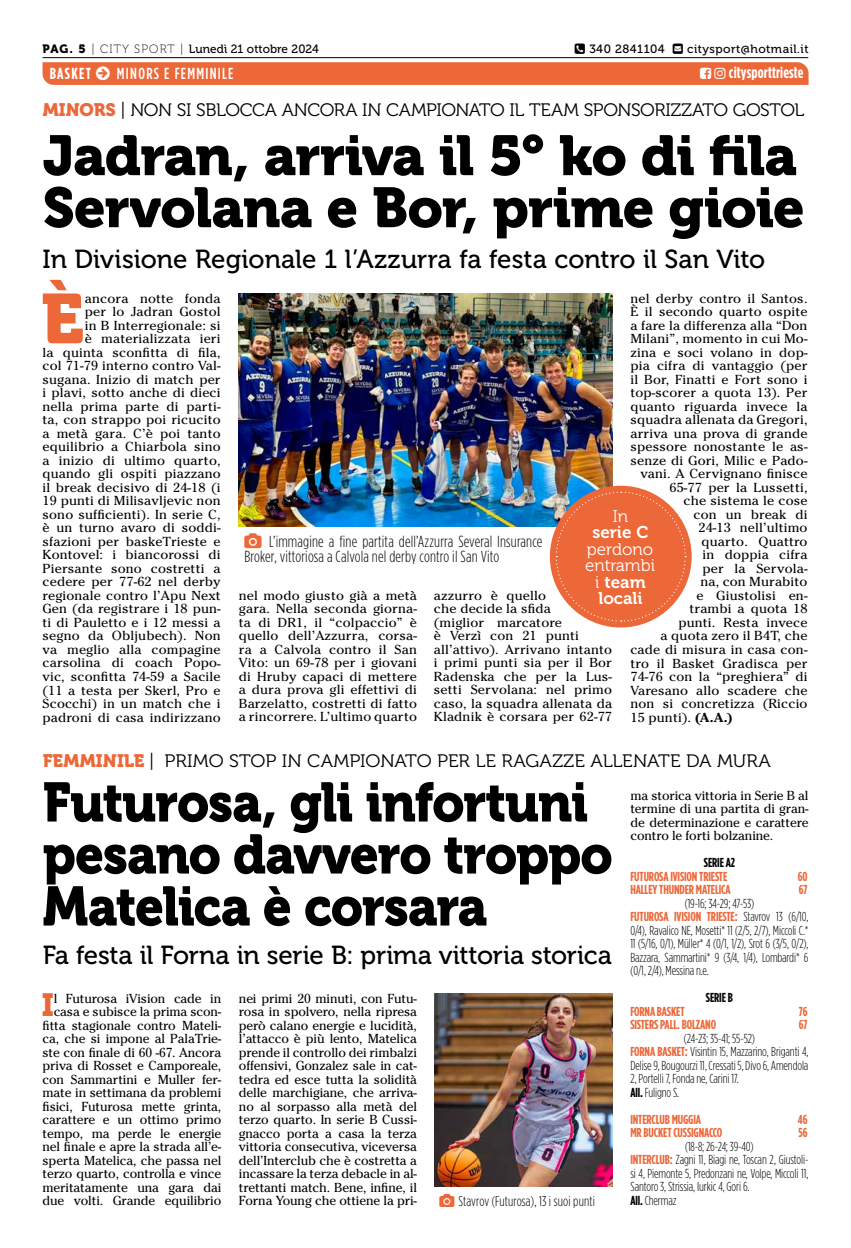
<style>
.page{position:relative;width:851px;height:1248px;background:#fff}
.page>*{position:absolute;margin:0;border:0;box-sizing:border-box;transform-origin:0 0}
.t1{font:69.6px "Museo 900";color:#ec6839;scale:1.05 1}
.t2{font:56px/52px "Museo 900";letter-spacing:-.02em;color:#000}
.t3{font:55px/52px "Museo 900";letter-spacing:-.025em;color:#000;scale:.93 1}
.t4{font:31.9px "Museo 900";color:#ec6839}
.t5{font:26px "Museo 500";letter-spacing:-.005em;color:#000}
.t6{font:18px "Museo 300";letter-spacing:-.01em;color:#000}
.t7{font:17px/16.5px "Museo 300";color:#fff}
.t8{font:17px/16.5px "Museo 700";color:#fff}
.t9{font:300 16px/15px "Gotham Condensed";letter-spacing:.01em;color:#000}
.t10{font:700 16px "Gotham Condensed";letter-spacing:.01em;color:#fff}
.t11{font:500 16px "Gotham Condensed";letter-spacing:.08em;color:#fff}
.t12{font:300 14px "Gotham Condensed";letter-spacing:.01em;color:#000}
.t13{font:13px/13.5px "Cheltenham Std";letter-spacing:.01em;color:#000;text-align:justify;scale:1.05 1}
.t14{font:13px/13.5px "Cheltenham Std";letter-spacing:.01em;color:#000;text-align:justify}
.t15{font:300 13px/13.5px "Gotham Condensed";letter-spacing:-.01em;color:#000}
.t16{font:13px/13.5px "Cheltenham Std";letter-spacing:-.01em;color:#000;text-align:right}
.t17{font:700 13px "Gotham Condensed";letter-spacing:-.01em;color:#ec6839}
.t18{font:700 13px "Gotham Condensed";letter-spacing:-.01em;color:#000}
.t19{font:12px "Museo 500";letter-spacing:.01em;color:#000}
.t20{font:12px "Museo 500";letter-spacing:.04em;color:#000}
.s1{font-family:"Museo 900"}
.s2{font-family:"Museo 100"}
.s3{font-family:"Museo 900";color:#ec6839}
.s4{font-weight:700}
.s5{font-family:"Museo 300"}
.s6{font-weight:700;color:#ec6839}
</style>
<div class="page">
<img style="left:239px;top:293px;width:374px;height:234px">
<hr style="left:43px;top:57px;width:765px;height:1px;background:#000">
<img style="left:434px;top:993px;width:179px;height:193px">
<div style="left:549px;top:485px;width:142px;height:142px;background:#ec6839;border-radius:50%"></div>
<svg style="left:555px;top:491px;width:131px;height:131px"></svg>
<svg style="left:43px;top:62px;width:765px;height:23px;background:#ec6a3c"></svg>
<p class="t19" style="left:43px;top:42px;width:278px"><span class="s1">PAG. 5</span> <span class="s2">| CITY SPORT |</span> Lunedì 21 ottobre 2024</p>
<p class="t20" style="left:589px;top:42px;width:77px">340 2841104</p>
<p class="t20" style="left:687px;top:42px;width:123px">citysport@hotmail.it</p>
<p class="t10" style="left:50px;top:65px;width:43px">BASKET</p>
<p class="t11" style="left:117px;top:65px;width:118px">MINORS E FEMMINILE</p>
<p class="t10" style="left:728px;top:63px;width:76px">citysporttrieste</p>
<h3 class="t6" style="left:43px;top:100px;width:763px"><span class="s3">MINORS</span> | NON SI SBLOCCA ANCORA IN CAMPIONATO IL TEAM SPONSORIZZATO GOSTOL</h3>
<h2 class="t2" style="left:43px;top:130px;width:763px">Jadran, arriva il 5° ko di fila<br>Servolana e Bor, prime gioie</h2>
<h3 class="t5" style="left:43px;top:245px;width:723px">In Divisione Regionale 1 l’Azzurra fa festa contro il San Vito</h3>
<h1 class="t1" style="left:41px;top:279px;width:43px">È</h1>
<p class="t13" style="left:43px;top:291px;width:171px;text-align:right">ancora notte fonda<br>per lo Jadran Gostol<br>in B Interregionale: si<br>è materializzata ieri<br>la quinta sconfitta di fila, col 71-79 interno contro Val&shy;sugana. Inizio di match per i plavi, sotto anche di dieci nella prima parte di parti&shy;ta, con strappo poi ricucito a metà gara. C’è poi tanto equilibrio a Chiarbola sino a inizio di ultimo quarto, quando gli ospiti piazzano il break decisivo di 24-18 (i<br>19 punti di Milisavljevic non sono sufficienti). In serie C, è un turno avaro di soddi&shy;sfazioni per baskeTrieste e<br>Kontovel: i biancorossi di<br>Piersante sono costretti a cedere per 77-62 nel derby regionale contro l’Apu Next<br>Gen (da registrare i 18 pun&shy;ti di Pauletto e i 12 messi a segno da Obljubech). Non va meglio alla compagine carsolina di coach Popo&shy;vic, sconfitta 74-59 a Sacile (11 a testa per Skerl, Pro e<br>Scocchi) in un match che i padroni di casa indirizzano</p>
<p class="t13" style="left:630px;top:291px;width:170px">nel derby contro il Santos.</p>
<p class="t13" style="left:630px;top:305px;width:170px">È il secondo quarto ospite</p>
<p class="t13" style="left:630px;top:318px;width:170px">a fare la differenza alla “Don</p>
<p class="t13" style="left:630px;top:332px;width:170px">Milani”, momento in cui Mo-</p>
<p class="t13" style="left:630px;top:345px;width:170px">zina e soci volano in dop-</p>
<p class="t13" style="left:630px;top:359px;width:170px">pia cifra di vantaggio (per</p>
<p class="t13" style="left:630px;top:372px;width:170px">il Bor, Finatti e Fort sono i</p>
<p class="t13" style="left:630px;top:386px;width:170px">top-scorer a quota 13). Per</p>
<p class="t13" style="left:630px;top:399px;width:170px">quanto riguarda invece la</p>
<p class="t13" style="left:630px;top:413px;width:170px">squadra allenata da Gregori,</p>
<p class="t13" style="left:630px;top:426px;width:170px">arriva una prova di grande</p>
<p class="t13" style="left:630px;top:440px;width:170px">spessore nonostante le as-</p>
<p class="t13" style="left:630px;top:453px;width:170px">senze di Gori, Milic e Pado-</p>
<p class="t13" style="left:640px;top:467px;width:161px">vani. A Cervignano finisce</p>
<p class="t13" style="left:669px;top:480px;width:133px">65-77 per la Lussetti,</p>
<p class="t13" style="left:683px;top:494px;width:120px">che sistema le cose</p>
<p class="t13" style="left:693px;top:507px;width:110px">con un break di</p>
<p class="t13" style="left:698px;top:521px;width:105px">24-13 nell’ultimo</p>
<p class="t13" style="left:701px;top:534px;width:102px">quarto. Quattro</p>
<p class="t13" style="left:702px;top:548px;width:101px">in doppia cifra</p>
<p class="t13" style="left:702px;top:561px;width:101px">per la Servola-</p>
<p class="t13" style="left:700px;top:575px;width:103px">na, con Murabito</p>
<p class="t13" style="left:696px;top:588px;width:107px">e Giustolisi en-</p>
<p class="t13" style="left:689px;top:602px;width:114px">trambi a quota 18</p>
<p class="t13" style="left:678px;top:615px;width:124px">punti. Resta invece</p>
<p class="t13" style="left:660px;top:629px;width:142px">a quota zero il B4T, che</p>
<p class="t13" style="left:630px;top:642px;width:170px">cade di misura in casa con-</p>
<p class="t13" style="left:630px;top:656px;width:170px">tro il Basket Gradisca per</p>
<p class="t13" style="left:630px;top:669px;width:170px">74-76 con la “preghiera” di</p>
<p class="t13" style="left:630px;top:683px;width:170px">Varesano allo scadere che</p>
<p class="t13" style="left:630px;top:696px;width:170px">non si concretizza (Riccio</p>
<p class="t13" style="left:630px;top:710px;width:98px">15 punti). <span class="s4">(A.A.)</span></p>
<h3 class="t7" style="left:612px;top:508px;width:17px">In</h3>
<h3 class="t8" style="left:592px;top:524px;width:57px">serie C</h3>
<h3 class="t7" style="left:585px;top:541px;width:71px">perdono entrambi</h3>
<h3 class="t8" style="left:595px;top:574px;width:52px"><span class="s5">i</span> team locali</h3>
<p class="t9" style="left:244px;top:533px;width:299px;text-indent:25px">L’immagine a fine partita dell’Azzurra Several Insurance<br>Broker, vittoriosa a Calvola nel derby contro il San Vito</p>
<p class="t13" style="left:239px;top:588px;width:171px">nel modo giusto già a metà gara. Nella seconda giorna&shy;ta di DR1, il “colpaccio” è quello dell’Azzurra, corsa&shy;ra a Calvola contro il San Vito: un 69-78 per i giovani di Hruby capaci di mettere a dura prova gli effettivi di Barzelatto, costretti di fatto a rincorrere. L’ultimo quarto</p>
<p class="t13" style="left:434px;top:588px;width:171px;text-align:left">azzurro è quello<br>che decide la sfida<br>(miglior marcatore<br>è Verzì con 21 punti all’attivo). Arrivano intanto i primi punti sia per il Bor<br>Radenska che per la Lus&shy;setti Servolana: nel primo caso, la squadra allenata da<br>Kladnik è corsara per 62-77</p>
<h3 class="t6" style="left:43px;top:751px;width:729px"><span class="s3">FEMMINILE</span> | PRIMO STOP IN CAMPIONATO PER LE RAGAZZE ALLENATE DA MURA</h3>
<h3 class="t3" style="left:43px;top:776px;width:614px">Futurosa, gli infortuni pesano davvero troppo<br>Matelica è corsara</h3>
<h3 class="t5" style="left:43px;top:940px;width:570px">Fa festa il Forna in serie B: prima vittoria storica</h3>
<p class="t14" style="left:630px;top:788px;width:179px">ma storica vittoria in Serie B al termine di una partita di gran&shy;de determinazione e carattere contro le forti bolzanine.</p>
<p class="t18" style="left:703px;top:855px;width:33px">SERIE A2</p>
<p class="t17" style="left:630px;top:868px;width:98px">FUTUROSA IVISION TRIESTE</p>
<p class="t17" style="left:797px;top:868px;width:11px">60</p>
<p class="t17" style="left:630px;top:882px;width:102px">HALLEY THUNDER MATELICA</p>
<p class="t17" style="left:798px;top:882px;width:10px">67</p>
<p class="t15" style="left:630px;top:896px;width:179px;text-indent:54px">(19-16; 34-29; 47-53)<br><span class="s6">FUTUROSA IVISION TRIESTE:</span> Stavrov 13 (6/10, 0/4), Ravalico NE, Mosetti* 11 (2/5, 2/7), Miccoli C.* 11 (5/16, 0/1), Müller* 4 (0/1, 1/2), Srot 6 (3/5, 0/2), Bazzara, Sammartini* 9 (3/4, 1/4), Lombardi* 6 (0/1, 2/4), Messina n.e.</p>
<p class="t18" style="left:705px;top:990px;width:28px">SERIE B</p>
<p class="t17" style="left:630px;top:1003px;width:56px">FORNA BASKET</p>
<p class="t17" style="left:798px;top:1003px;width:10px">76</p>
<p class="t17" style="left:630px;top:1017px;width:87px">SISTERS PALL. BOLZANO</p>
<p class="t17" style="left:798px;top:1017px;width:10px">67</p>
<p class="t15" style="left:630px;top:1031px;width:179px;text-indent:53px">(24-23; 35-41; 55-52)<br><span class="s6">FORNA BASKET:</span> Visintin 15, Mazzarino, Briganti 4, Delise 9, Bougourzi 11, Cressati 5, Divo 6, Amendola 2, Portelli 7, Fonda ne, Carini 17.<br><span class="s4">All.</span> Fuligno S.</p>
<p class="t17" style="left:630px;top:1111px;width:72px">INTERCLUB MUGGIA</p>
<p class="t17" style="left:797px;top:1111px;width:11px">46</p>
<p class="t17" style="left:630px;top:1125px;width:93px">MR BUCKET CUSSIGNACCO</p>
<p class="t17" style="left:798px;top:1125px;width:10px">56</p>
<p class="t15" style="left:630px;top:1139px;width:179px;text-indent:55px">(18-8; 26-24; 39-40)<br><span class="s6">INTERCLUB:</span> Zagni 11, Biagi ne, Toscan 2, Giustoli&shy;si 4, Piemonte 5, Predonzani ne, Volpe, Miccoli 11, Santoro 3, Strissia, Iurkic 4, Gori 6.</p>
<p class="t14" style="left:239px;top:991px;width:179px">nei primi 20 minuti, con Futu&shy;rosa in spolvero, nella ripresa però calano energie e lucidità, l’attacco è più lento, Matelica prende il controllo dei rimbalzi offensivi, Gonzalez sale in cat&shy;tedra ed esce tutta la solidità delle marchigiane, che arriva&shy;no al sorpasso alla metà del terzo quarto. In serie B Cussi&shy;gnacco porta a casa la terza vittoria consecutiva, viceversa dell’Interclub che è costretta a incassare la terza debacle in al&shy;trettanti match. Bene, infine, il Forna Young che ottiene la pri-</p>
<p class="t16" style="left:43px;top:991px;width:180px">l Futurosa iVision cade in casa e subisce la prima scon&shy;fitta stagionale contro Mateli&shy;ca, che si impone al PalaTrie&shy;ste con finale di 60 -67. Ancora priva di Rosset e Camporeale, con Sammartini e Muller fer&shy;mate in settimana da problemi fisici, Futurosa mette grinta, carattere e un ottimo primo tempo, ma perde le energie nel finale e apre la strada all’e&shy;sperta Matelica, che passa nel terzo quarto, controlla e vince meritatamente una gara dai due volti. Grande equilibrio</p>
<h3 class="t4" style="left:42px;top:986px;width:14px">I</h3>
<p class="t12" style="left:458px;top:1193px;width:138px">Stavrov (Futurosa), 13 i suoi punti</p>
<p class="t15" style="left:630px;top:1193px;width:48px"><span class="s4">All.</span> Chermaz</p>
</div>
